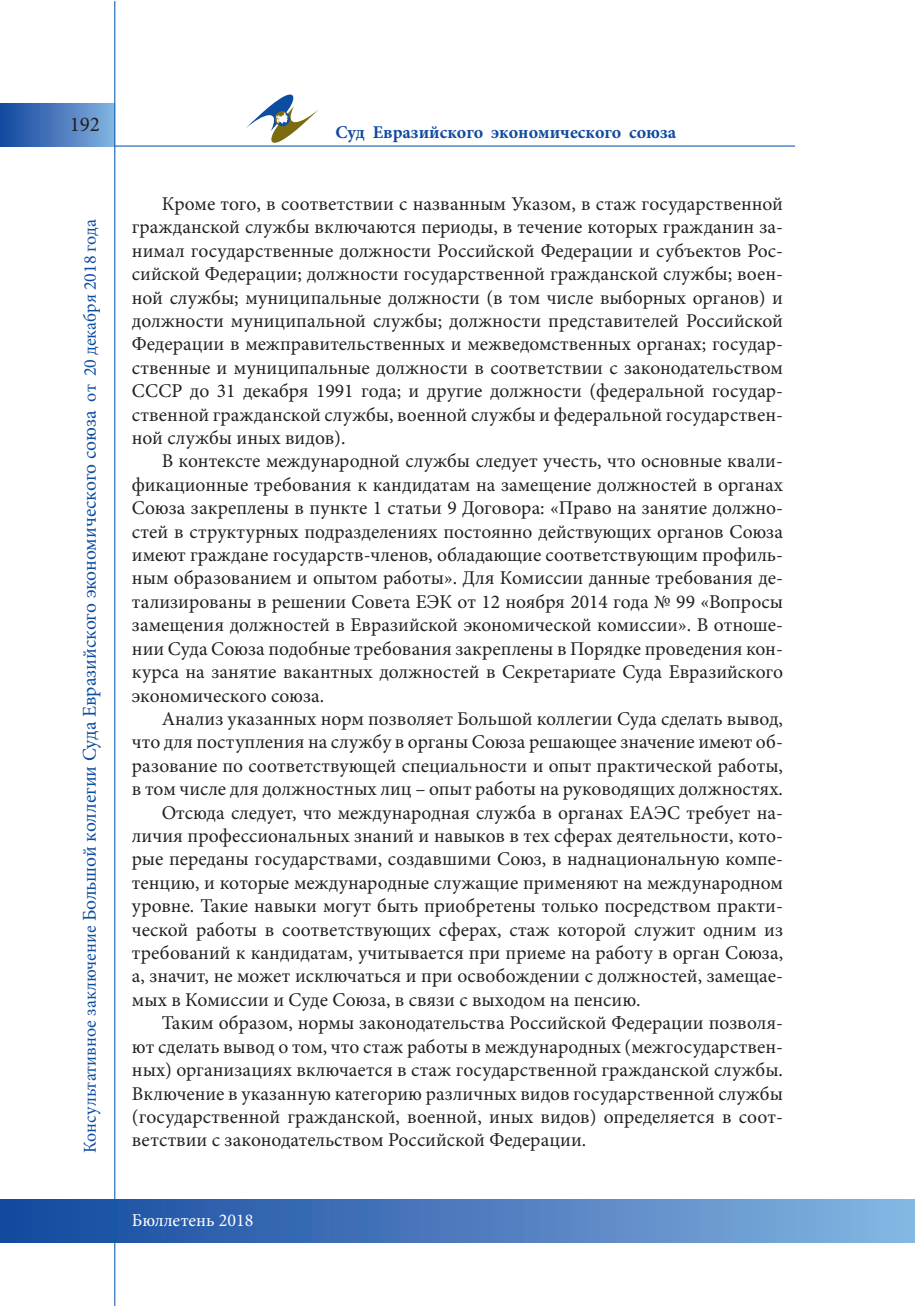
<style>
.page{position:relative;width:915px;height:1306px;background:#fff}
.page>*{position:absolute;margin:0;border:0;box-sizing:border-box;transform-origin:0 0}
.t1{font:21px "Minion Pro";color:#231f20}
.t2{font:19.5px/23.4px "Minion Pro";color:#231f20;text-align:justify}
.t3{font:19.5px "Minion Pro";color:#0d4da1}
.t4{font:700 18px "Minion Pro";color:#114aa0}
.t5{font:18px "Minion Pro";color:#fff}
.s1{font-size:18px}
</style>
<div class="page">
<div style="left:0;top:1199px;width:913px;height:43px;background:linear-gradient(to right,#12469d,#85b3e0)"></div>
<hr style="left:115px;top:145px;width:679px;height:2px;background:#0a58a8">
<div style="left:0;top:104px;width:115px;height:42px;background:linear-gradient(to right,#12469d,#85b2e0)"></div>
<hr style="left:114px;top:1px;width:1px;height:1304px;background:#0a58a8">
<svg style="left:245px;top:94px;width:74px;height:52px"></svg>
<p class="t1" style="left:70px;top:111px;width:32px">192</p>
<p class="t3" style="left:77px;top:1152px;width:935px;rotate:-90deg"><span class="s1">Консультативное заключение</span> Большой коллегии Суда Евразийского экономического союза <span class="s1">от 20 декабря 2018 года</span></p>
<p class="t4" style="left:335px;top:123px;width:342px">Суд Евразийского экономического союза</p>
<p class="t2" style="left:132px;top:192px;width:652px;text-indent:30px">Кроме того, в соответствии с названным Указом, в стаж государственной гражданской службы включаются периоды, в течение которых гражданин за&shy;нимал государственные должности Российской Федерации и субъектов Рос&shy;сийской Федерации; должности государственной гражданской службы; воен&shy;ной службы; муниципальные должности (в том числе выборных органов) и должности муниципальной службы; должности представителей Российской Федерации в межправительственных и межведомственных органах; государ&shy;ственные и муниципальные должности в соответствии с законодательством СССР до 31 декабря 1991 года; и другие должности (федеральной государ&shy;ственной гражданской службы, военной службы и федеральной государствен&shy;ной службы иных видов).</p>
<p class="t2" style="left:132px;top:449px;width:652px;text-indent:30px">В контексте международной службы следует учесть, что основные квали&shy;фикационные требования к кандидатам на замещение должностей в органах Союза закреплены в пункте 1 статьи 9 Договора: «Право на занятие должно&shy;стей в структурных подразделениях постоянно действующих органов Союза имеют граждане государств-членов, обладающие соответствующим профиль&shy;ным образованием и опытом работы». Для Комиссии данные требования де&shy;тализированы в решении Совета ЕЭК от 12 ноября 2014 года № 99 «Вопросы замещения должностей в Евразийской экономической комиссии». В отноше&shy;нии Суда Союза подобные требования закреплены в Порядке проведения кон&shy;курса на занятие вакантных должностей в Секретариате Суда Евразийского экономического союза.</p>
<p class="t2" style="left:162px;top:707px;width:622px">Анализ указанных норм позволяет Большой коллегии Суда сделать вывод,</p>
<p class="t2" style="left:132px;top:730px;width:652px">что для поступления на службу в органы Союза решающее значение имеют об-</p>
<p class="t2" style="left:132px;top:754px;width:652px">разование по соответствующей специальности и опыт практической работы,</p>
<p class="t2" style="left:132px;top:777px;width:652px">в том числе для должностных лиц – опыт работы на руководящих должностях.</p>
<p class="t2" style="left:162px;top:800px;width:622px">Отсюда следует, что международная служба в органах ЕАЭС требует на-</p>
<p class="t2" style="left:132px;top:824px;width:652px">личия профессиональных знаний и навыков в тех сферах деятельности, кото-</p>
<p class="t2" style="left:132px;top:847px;width:652px">рые переданы государствами, создавшими Союз, в наднациональную компе-</p>
<p class="t2" style="left:132px;top:871px;width:652px">тенцию, и которые международные служащие применяют на международном</p>
<p class="t2" style="left:132px;top:894px;width:652px">уровне. Такие навыки могут быть приобретены только посредством практи-</p>
<p class="t2" style="left:132px;top:917px;width:652px">ческой работы в соответствующих сферах, стаж которой служит одним из</p>
<p class="t2" style="left:132px;top:941px;width:652px">требований к кандидатам, учитывается при приеме на работу в орган Союза,</p>
<p class="t2" style="left:132px;top:964px;width:652px">а, значит, не может исключаться и при освобождении с должностей, замещае-</p>
<p class="t2" style="left:132px;top:988px;width:510px">мых в Комиссии и Суде Союза, в связи с выходом на пенсию.</p>
<p class="t2" style="left:162px;top:1011px;width:622px">Таким образом, нормы законодательства Российской Федерации позволя-</p>
<p class="t2" style="left:132px;top:1034px;width:652px">ют сделать вывод о том, что стаж работы в международных (межгосударствен-</p>
<p class="t2" style="left:132px;top:1058px;width:652px">ных) организациях включается в стаж государственной гражданской службы.</p>
<p class="t2" style="left:132px;top:1081px;width:652px">Включение в указанную категорию различных видов государственной службы</p>
<p class="t2" style="left:132px;top:1105px;width:652px">(государственной гражданской, военной, иных видов) определяется в соот-</p>
<p class="t2" style="left:132px;top:1128px;width:456px">ветствии с законодательством Российской Федерации.</p>
<p class="t5" style="left:132px;top:1207px;width:123px">Бюллетень 2018</p>
</div>
